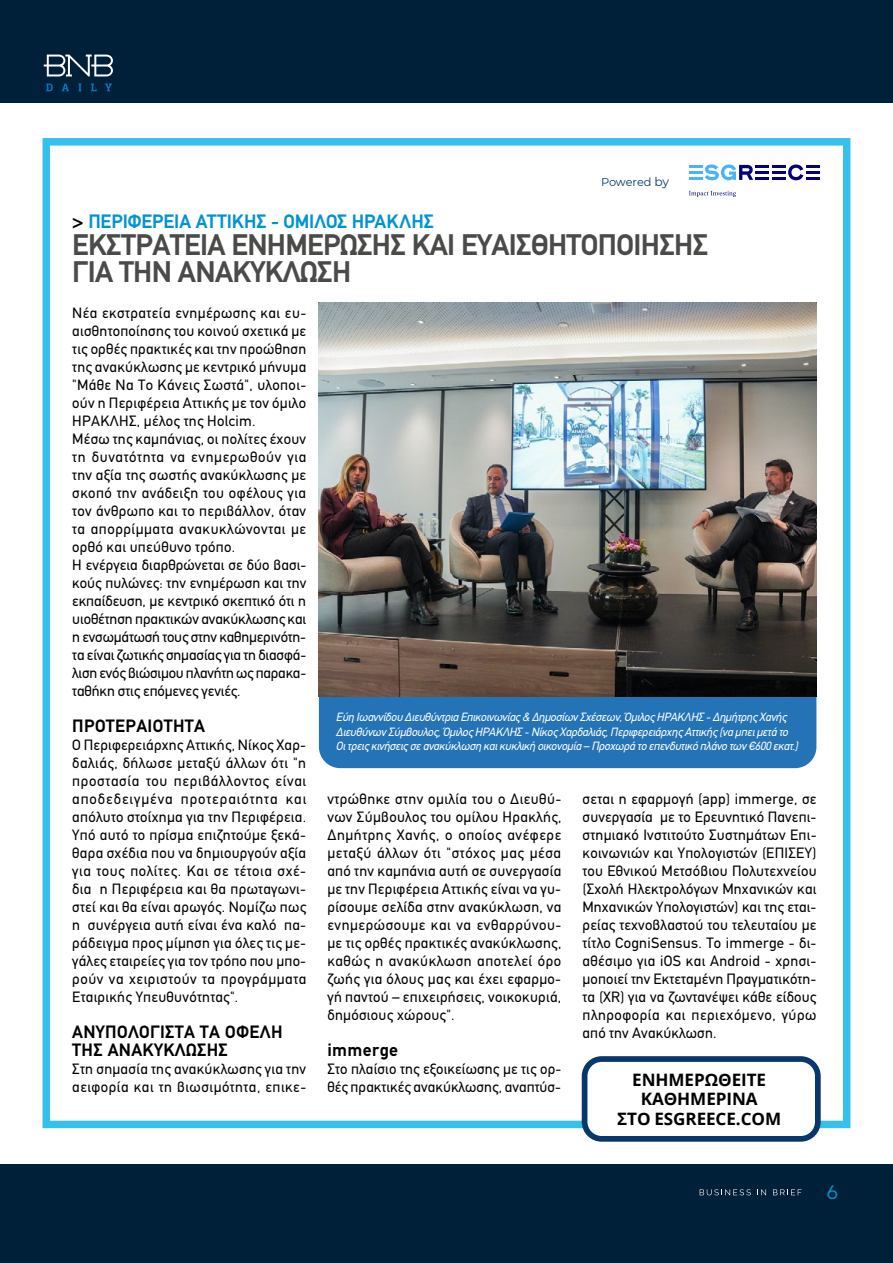
<style>
.page{position:relative;width:893px;height:1263px;background:#fff}
.page>*{position:absolute;margin:0;border:0;box-sizing:border-box;transform-origin:0 0}
.t1{font:700 30px/27px "PF Din Text";letter-spacing:-.02em;color:#4a4a49}
.t2{font:700 19.5px "PF Din Text";letter-spacing:-.005em;color:#0093d1}
.t3{font:19.5px "CF Asty Std";color:#0093d1}
.t4{font:700 18px/18px "PF Din Text";letter-spacing:.02em;color:#000}
.t5{font:700 17.1px/20px "Open Sans";letter-spacing:-.005em;color:#000;text-align:center}
.t6{font:15px/18px "PF Din Text";letter-spacing:.02em;color:#000}
.t7{font:italic 12px/14.4px "PF Din Text";letter-spacing:-.02em;color:#fff}
.t8{font:11.4px "Montserrat";letter-spacing:-.015em;color:#08376b}
.s1{font-size:12.15px}
.s2{color:#000}
</style>
<div class="page">
<div style="left:0;top:0;width:893px;height:102px;background:#001f38"></div>
<svg style="left:46px;top:84px;width:7px;height:7px"></svg>
<svg style="left:62px;top:84px;width:7px;height:7px"></svg>
<svg style="left:78px;top:84px;width:4px;height:7px"></svg>
<svg style="left:91px;top:84px;width:6px;height:7px"></svg>
<svg style="left:105px;top:84px;width:7px;height:7px"></svg>
<svg style="left:44px;top:55px;width:69px;height:21px"></svg>
<div style="left:0;top:1164px;width:893px;height:99px;background:#001f38"></div>
<svg style="left:700px;top:1189px;width:51px;height:6px"></svg>
<svg style="left:757px;top:1189px;width:9px;height:6px"></svg>
<svg style="left:773px;top:1189px;width:28px;height:6px"></svg>
<div style="left:43px;top:138px;width:807px;height:990px;background:#fff;border:8px solid #35c0ed"></div>
<svg style="left:689px;top:191px;width:47px;height:6px"></svg>
<svg style="left:689px;top:164px;width:130px;height:16px"></svg>
<div style="left:585px;top:1059px;width:233px;height:80px;background:#fff;border-radius:17px"></div>
<div style="left:582px;top:1056px;width:239px;height:86px;border:6px solid #08376b;border-radius:17px"></div>
<div style="left:319px;top:534px;width:497px;height:234px;background:#2373b6;border-radius:21px"></div>
<img style="left:319px;top:303px;width:498px;height:393px">
<p class="t8" style="left:601px;top:174px;width:70px">Powered <span class="s1">by</span></p>
<h2 class="t2" style="left:72px;top:210px;width:363px"><span class="s2">&gt;</span> ΠΕΡΙΦΕΡΕΙΑ ΑΤΤΙΚΗΣ - ΟΜΙΛΟΣ ΗΡΑΚΛΗΣ</h2>
<h1 class="t1" style="left:72px;top:231px;width:637px">ΕΚΣΤΡΑΤΕΊΑ ΕΝΗΜΈΡΩΣΗΣ ΚΑΙ ΕΥΑΙΣΘΗΤΟΠΟΊΗΣΗΣ<br>ΓΙΑ ΤΗΝ ΑΝΑΚΎΚΛΩΣΗ</h1>
<p class="t6" style="left:72px;top:304px;width:235px">Νέα εκστρατεία ενημέρωσης και ευ&shy;αισθητοποίησης του κοινού σχετικά με τις ορθές πρακτικές και την προώθηση της ανακύκλωσης με κεντρικό μήνυμα "Μάθε Να Το Κάνεις Σωστά", υλοποι&shy;ούν η Περιφέρεια Αττικής με τον όμιλο ΗΡΑΚΛΗΣ, μέλος της Holcim.<br>Μέσω της καμπάνιας, οι πολίτες έχουν τη δυνατότητα να ενημερωθούν για την αξία της σωστής ανακύκλωσης με σκοπό την ανάδειξη του οφέλους για τον άνθρωπο και το περιβάλλον, όταν τα απορρίμματα ανακυκλώνονται με ορθό και υπεύθυνο τρόπο.<br>Η ενέργεια διαρθρώνεται σε δύο βασι&shy;κούς πυλώνες: την ενημέρωση και την εκπαίδευση, με κεντρικό σκεπτικό ότι η υιοθέτηση πρακτικών ανακύκλωσης και η ενσωμάτωσή τους στην καθημερινότη&shy;τα είναι ζωτικής σημασίας για τη διασφά&shy;λιση ενός βιώσιμου πλανήτη ως παρακα&shy;ταθήκη στις επόμενες γενιές.</p>
<p class="t4" style="left:72px;top:717px;width:134px">ΠΡΟΤΕΡΑΙΟΤΗΤΑ</p>
<p class="t6" style="left:72px;top:736px;width:236px;text-align:justify">Ο Περιφερειάρχης Αττικής, Νίκος Χαρ&shy;δαλιάς, δήλωσε μεταξύ άλλων ότι "η προστασία του περιβάλλοντος είναι αποδεδειγμένα προτεραιότητα και απόλυτο στοίχημα για την Περιφέρεια.<br>Υπό αυτό το πρίσμα επιζητούμε ξεκά&shy;θαρα σχέδια που να δημιουργούν αξία για τους πολίτες. Και σε τέτοια σχέ&shy;δια η Περιφέρεια και θα πρωταγωνι&shy;στεί και θα είναι αρωγός. Νομίζω πως η συνέργεια αυτή είναι ένα καλό πα&shy;ράδειγμα προς μίμηση για όλες τις με&shy;γάλες εταιρείες για τον τρόπο που μπο&shy;ρούν να χειριστούν τα προγράμματα Εταιρικής Υπευθυνότητας".</p>
<p class="t4" style="left:72px;top:1023px;width:212px">ΑΝΥΠΟΛΟΓΙΣΤΑ ΤΑ ΟΦΕΛΗ<br>ΤΗΣ ΑΝΑΚΥΚΛΩΣΗΣ</p>
<p class="t6" style="left:72px;top:1060px;width:235px">Στη σημασία της ανακύκλωσης για την αειφορία και τη βιωσιμότητα, επικε-</p>
<p class="t7" style="left:336px;top:710px;width:463px">Εύη Ιωαννίδου Διευθύντρια Επικοινωνίας &amp; Δημοσίων Σχέσεων, Όμιλος ΗΡΑΚΛΗΣ - Δημήτρης Χανής<br>Διευθύνων Σύμβουλος, Όμιλος ΗΡΑΚΛΗΣ - Νίκος Χαρδαλιάς, Περιφερειάρχης Αττικής (να μπει μετά το<br>Οι τρεις κινήσεις σε ανακύκλωση και κυκλική οικονομία – Προχωρά το επενδυτικό πλάνο των €600 εκατ.)</p>
<p class="t6" style="left:327px;top:790px;width:236px;text-align:justify">ντρώθηκε στην ομιλία του ο Διευθύ&shy;νων Σύμβουλος του ομίλου Ηρακλής, Δημήτρης Χανής, ο οποίος ανέφερε μεταξύ άλλων ότι "στόχος μας μέσα από την καμπάνια αυτή σε συνεργασία με την Περιφέρεια Αττικής είναι να γυ&shy;ρίσουμε σελίδα στην ανακύκλωση, να ενημερώσουμε και να ενθαρρύνου&shy;με τις ορθές πρακτικές ανακύκλωσης, καθώς η ανακύκλωση αποτελεί όρο ζωής για όλους μας και έχει εφαρμο&shy;γή παντού – επιχειρήσεις, νοικοκυριά, δημόσιους χώρους".</p>
<p class="t4" style="left:327px;top:1041px;width:72px">immerge</p>
<p class="t6" style="left:327px;top:1060px;width:235px">Στο πλαίσιο της εξοικείωσης με τις ορ&shy;θές πρακτικές ανακύκλωσης, αναπτύσ-</p>
<p class="t6" style="left:583px;top:790px;width:236px;text-align:justify">σεται η εφαρμογή (app) immerge, σε συνεργασία με το Ερευνητικό Πανεπι&shy;στημιακό Ινστιτούτο Συστημάτων Επι&shy;κοινωνιών και Υπολογιστών (ΕΠΙΣΕΥ) του Εθνικού Μετσόβιου Πολυτεχνείου (Σχολή Ηλεκτρολόγων Μηχανικών και Μηχανικών Υπολογιστών) και της εται&shy;ρείας τεχνοβλαστού του τελευταίου με τίτλο CogniSensus. Το immerge - δι&shy;αθέσιμο για iOS και Android - χρησι&shy;μοποιεί την Εκτεταμένη Πραγματικότη&shy;τα (XR) για να ζωντανέψει κάθε είδους πληροφορία και περιεχόμενο, γύρω από την Ανακύκλωση.</p>
<p class="t5" style="left:617px;top:1069px;width:165px">ΕΝΗΜΕΡΩΘΕΊΤΕ<br>ΚΑΘΗΜΕΡΙ ΝΑ<br>ΣΤΟ ESGREECE.COM</p>
<h2 class="t3" style="left:827px;top:1181px;width:13px">6</h2>
</div>
